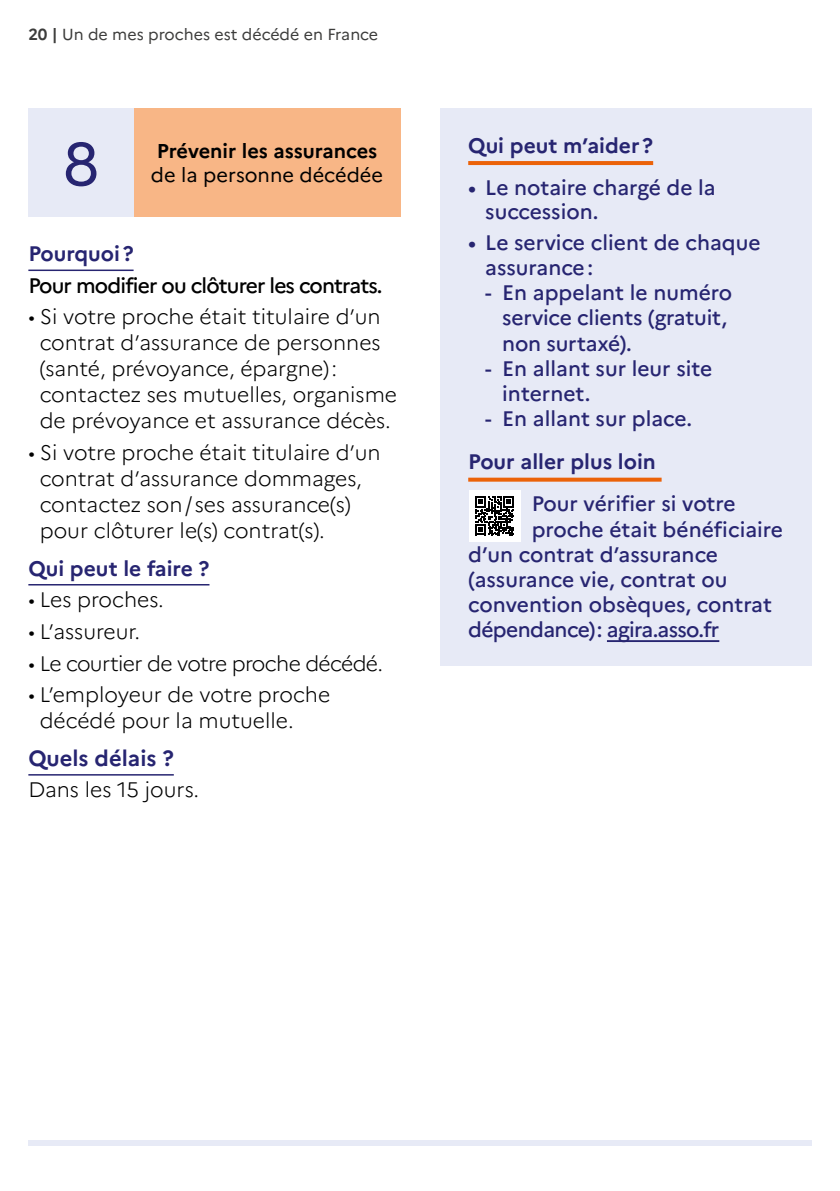
<style>
.page{position:relative;width:840px;height:1191px;background:#fff}
.page>*{position:absolute;margin:0;border:0;box-sizing:border-box;transform-origin:0 0}
.t1{font:60px "Marianne";color:#272571}
.t2{font:700 22px "Marianne";color:#272571}
.t3{font:300 21px/26px "Marianne";color:#000}
.t4{font:500 21px/25.2px "Marianne";color:#272571}
.t5{font:700 21px "Marianne";color:#272571}
.t6{font:500 21px "Marianne";letter-spacing:-.04em;color:#000}
.t7{font:300 21px "Marianne";letter-spacing:-.03em;color:#000}
.t8{font:500 21px "Marianne";letter-spacing:-.03em;color:#272571}
.t9{font:700 20px/24px "Marianne";color:#000}
.t10{font:16px "Marianne";color:#3c3c3b}
.s1{font-weight:700}
.s2{font-weight:400}
</style>
<div class="page">
<hr style="left:28px;top:269px;width:105px;height:2px;background:#272571">
<hr style="left:28px;top:584px;width:181px;height:1px;background:#272571">
<hr style="left:28px;top:774px;width:146px;height:1px;background:#272571">
<div style="left:439px;top:108px;width:372px;height:558px;background:#e7eaf6"></div>
<svg style="left:468px;top:161px;width:184px;height:4px"></svg>
<svg style="left:468px;top:477px;width:193px;height:4px"></svg>
<hr style="left:606px;top:640px;width:113px;height:2px;background:#272571">
<div style="left:469px;top:490px;width:51px;height:51px;background:#fff"></div>
<svg style="left:475px;top:496px;width:39px;height:39px"></svg>
<div style="left:28px;top:1140px;width:783px;height:5px;background:#e7eaf6"></div>
<div style="left:28px;top:108px;width:106px;height:109px;background:#e7eaf6"></div>
<div style="left:134px;top:108px;width:266px;height:109px;background:#f8b686"></div>
<p class="t10" style="left:28px;top:22px;width:351px"><span class="s1">20 |</span> Un de mes proches est décédé en France</p>
<p class="t1" style="left:63px;top:118px;width:38px">8</p>
<p class="t9" style="left:151px;top:137px;width:233px">Prévenir les assurances <span class="s2">de la personne décédée</span></p>
<p class="t5" style="left:28px;top:237px;width:107px">Pourquoi?</p>
<p class="t6" style="left:28px;top:269px;width:355px">Pour modifier ou clôturer les contrats.</p>
<p class="t3" style="left:40px;top:302px;width:359px;text-indent:-11px">• Si votre proche était titulaire d’un contrat d’assurance de personnes (santé, prévoyance, épargne): contactez ses mutuelles, organisme de prévoyance et assurance décès.</p>
<p class="t3" style="left:40px;top:438px;width:342px;text-indent:-11px">• Si votre proche était titulaire d’un contrat d’assurance dommages, contactez son/ ses assurance(s) pour clôturer le(s) contrat(s).</p>
<p class="t5" style="left:28px;top:552px;width:182px">Qui peut le faire ?</p>
<p class="t3" style="left:28px;top:585px;width:137px">• Les proches.</p>
<p class="t3" style="left:28px;top:616px;width:113px">• L’assureur.</p>
<p class="t7" style="left:28px;top:647px;width:356px">• Le courtier de votre proche décédé.</p>
<p class="t3" style="left:40px;top:680px;width:292px;text-indent:-11px">• L’employeur de votre proche décédé pour la mutuelle.</p>
<p class="t2" style="left:28px;top:740px;width:147px">Quels délais ?</p>
<p class="t3" style="left:28px;top:775px;width:172px">Dans les 15 jours.</p>
<p class="t5" style="left:468px;top:129px;width:186px">Qui peut m’aider?</p>
<p class="t4" style="left:485px;top:174px;width:232px;line-height:24px;text-indent:-17px">• Le notaire chargé de la succession.</p>
<p class="t4" style="left:485px;top:228px;width:277px;text-indent:-17px">• Le service client de chaque assurance:</p>
<p class="t4" style="left:502px;top:278px;width:231px;text-indent:-17px">- En appelant le numéro service clients (gratuit, non surtaxé).</p>
<p class="t4" style="left:502px;top:354px;width:211px;text-indent:-17px">- En allant sur leur site internet.</p>
<p class="t4" style="left:485px;top:404px;width:208px">- En allant sur place.</p>
<p class="t5" style="left:468px;top:445px;width:189px">Pour aller plus loin</p>
<p class="t4" style="left:531px;top:489px;width:205px">Pour vérifier si votre</p>
<p class="t4" style="left:531px;top:515px;width:253px">proche était bénéficiaire</p>
<p class="t4" style="left:468px;top:540px;width:251px">d’un contrat d’assurance</p>
<p class="t4" style="left:468px;top:565px;width:260px">(assurance vie, contrat ou</p>
<p class="t4" style="left:468px;top:590px;width:305px">convention obsèques, contrat</p>
<p class="t8" style="left:468px;top:613px;width:252px">dépendance): agira.asso.fr</p>
</div>
